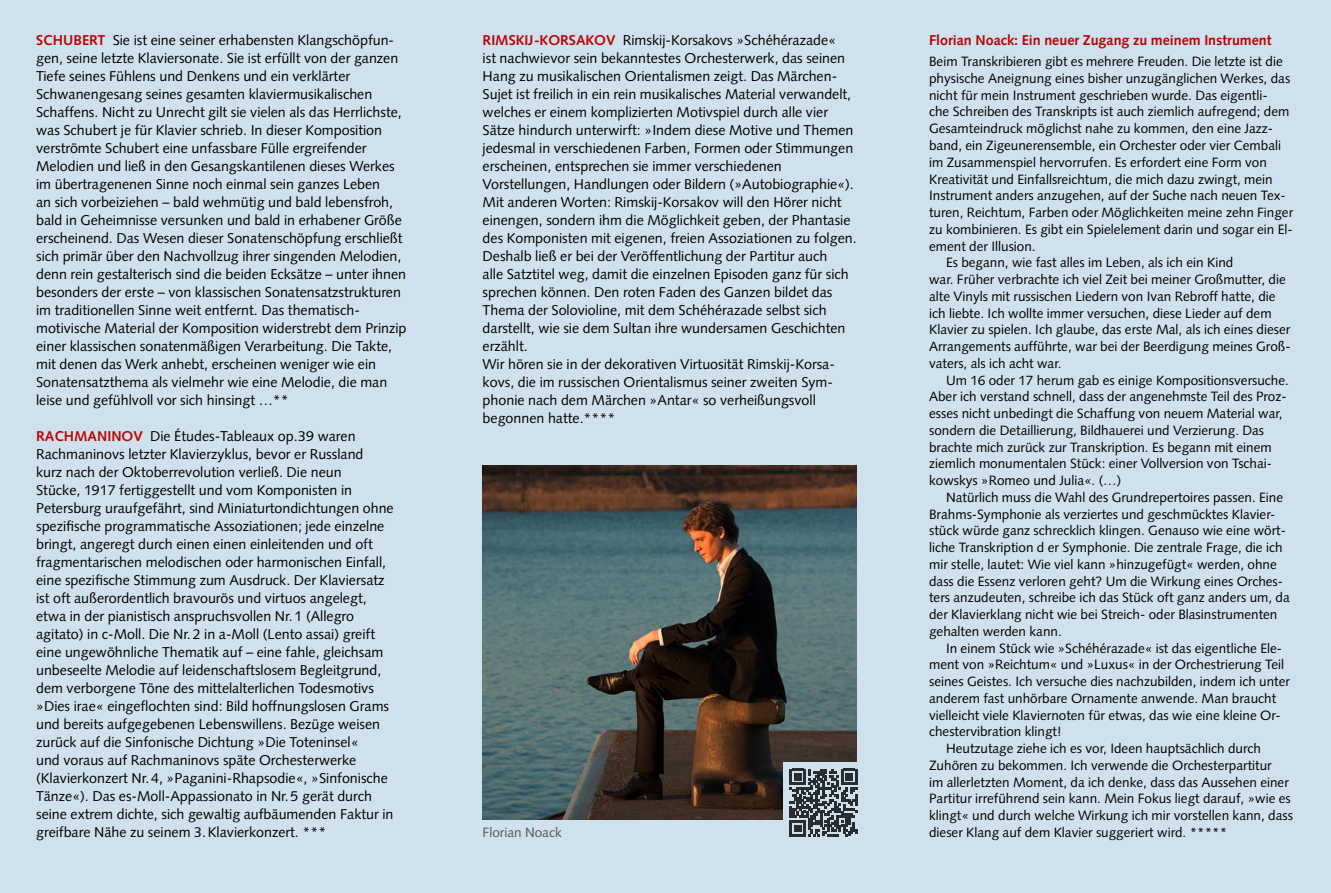
<style>
.page{position:relative;width:1331px;height:893px;background:#cfe1ec}
.page>*{position:absolute;margin:0;border:0;box-sizing:border-box;transform-origin:0 0}
.t1{font:14.25px/18px "Syntax LT Std";color:#000}
.t2{font:700 14.25px "Syntax LT Std";color:#b90404}
.t3{font:13.5px "Syntax LT Std";color:#000}
.t4{font:13.5px "Syntax LT Std";color:#555756}
.s1{font-weight:700;color:#b90404}
</style>
<div class="page">
<img style="left:483px;top:465px;width:374px;height:354px">
<div style="left:783px;top:762px;width:81px;height:81px;background:#cfe1ec"></div>
<svg style="left:790px;top:769px;width:67px;height:67px"></svg>
<p class="t1" style="left:36px;top:31px;width:372px"><span class="s1">SCHUBERT</span> Sie ist eine seiner erhabensten Klangschöpfun&shy;gen, seine letzte Klaviersonate. Sie ist erfüllt von der ganzen Tiefe seines Fühlens und Denkens und ein verklärter Schwanengesang seines gesamten klaviermusikalischen Schaffens. Nicht zu Unrecht gilt sie vielen als das Herrlichste, was Schubert je für Klavier schrieb. In dieser Komposition verströmte Schubert eine unfassbare Fülle ergreifender Melodien und ließ in den Gesangskantilenen dieses Werkes im übertragenenen Sinne noch einmal sein ganzes Leben<br>an sich vorbeiziehen – bald wehmütig und bald lebensfroh, bald in Geheimnisse versunken und bald in erhabener Größe erscheinend. Das Wesen dieser Sonatenschöpfung erschließt sich primär über den Nachvollzug ihrer singenden Melodien, denn rein gestalterisch sind die beiden Ecksätze – unter ihnen besonders der erste – von klassischen Sonatensatzstrukturen im traditionellen Sinne weit entfernt. Das thematisch&shy;motivische Material der Komposition widerstrebt dem Prinzip einer klassischen sonatenmäßigen Verarbeitung. Die Takte, mit denen das Werk anhebt, erscheinen weniger wie ein Sonatensatzthema als vielmehr wie eine Melodie, die man leise und gefühlvoll vor sich hinsingt …**</p>
<p class="t1" style="left:36px;top:427px;width:359px"><span class="s1">RACHMANINOV</span> Die Études-Tableaux op.39 waren Rachmaninovs letzter Klavierzyklus, bevor er Russland<br>kurz nach der Oktoberrevolution verließ. Die neun<br>Stücke, 1917 fertiggestellt und vom Komponisten in Petersburg uraufgefährt, sind Miniaturtondichtungen ohne spezifische programmatische Assoziationen; jede einzelne bringt, angeregt durch einen einen einleitenden und oft fragmentarischen melodischen oder harmonischen Einfall, eine spezifische Stimmung zum Ausdruck. Der Klaviersatz ist oft außerordentlich bravourös und virtuos angelegt, etwa in der pianistisch anspruchsvollen Nr.1 (Allegro agitato) in c-Moll. Die Nr.2 in a-Moll (Lento assai) greift eine ungewöhnliche Thematik auf – eine fahle, gleichsam unbeseelte Melodie auf leidenschaftslosem Begleitgrund, dem verborgene Töne des mittelalterlichen Todesmotivs »Dies irae« eingeflochten sind: Bild hoffnungslosen Grams und bereits aufgegebenen Lebenswillens. Bezüge weisen zurück auf die Sinfonische Dichtung »Die Toteninsel«<br>und voraus auf Rachmaninovs späte Orchesterwerke (Klavierkonzert Nr.4, »Paganini-Rhapsodie«, »Sinfonische Tänze«). Das es-Moll-Appassionato in Nr.5 gerät durch seine extrem dichte, sich gewaltig aufbäumenden Faktur in greifbare Nähe zu seinem 3.Klavierkonzert. ***</p>
<p class="t1" style="left:483px;top:31px;width:376px"><span class="s1">RIMSKIJ-KORSAKOV</span> Rimskij-Korsakovs »Schéhérazade«<br>ist nachwievor sein bekanntestes Orchesterwerk, das seinen Hang zu musikalischen Orientalismen zeigt. Das Märchen-Sujet ist freilich in ein rein musikalisches Material verwandelt, welches er einem komplizierten Motivspiel durch alle vier Sätze hindurch unterwirft: »Indem diese Motive und Themen jedesmal in verschiedenen Farben, Formen oder Stimmungen erscheinen, entsprechen sie immer verschiedenen Vorstellungen, Handlungen oder Bildern (»Autobiographie«).<br>Mit anderen Worten: Rimskij-Korsakov will den Hörer nicht einengen, sondern ihm die Möglichkeit geben, der Phantasie des Komponisten mit eigenen, freien Assoziationen zu folgen.<br>Deshalb ließ er bei der Veröffentlichung der Partitur auch<br>alle Satztitel weg, damit die einzelnen Episoden ganz für sich sprechen können. Den roten Faden des Ganzen bildet das Thema der Solovioline, mit dem Schéhérazade selbst sich darstellt, wie sie dem Sultan ihre wundersamen Geschichten erzählt.<br>Wir hören sie in der dekorativen Virtuosität Rimskij-Korsa&shy;kovs, die im russischen Orientalismus seiner zweiten Sym&shy;phonie nach dem Märchen »Antar« so verheißungsvoll begonnen hatte.****</p>
<p class="t4" style="left:483px;top:824px;width:81px">Florian Noack</p>
<p class="t2" style="left:929px;top:32px;width:344px">Florian Noack: Ein neuer Zugang zu meinem Instrument</p>
<p class="t3" style="left:929px;top:54px;width:355px">Beim Transkribieren gibt es mehrere Freuden. Die letzte ist die</p>
<p class="t3" style="left:929px;top:70px;width:363px">physische Aneignung eines bisher unzugänglichen Werkes, das</p>
<p class="t3" style="left:929px;top:87px;width:340px">nicht für mein Instrument geschrieben wurde. Das eigentli-</p>
<p class="t3" style="left:929px;top:104px;width:362px">che Schreiben des Transkripts ist auch ziemlich aufregend; dem</p>
<p class="t3" style="left:929px;top:121px;width:345px">Gesamteindruck möglichst nahe zu kommen, den eine Jazz-</p>
<p class="t3" style="left:929px;top:137px;width:353px">band, ein Zigeunerensemble, ein Orchester oder vier Cembali</p>
<p class="t3" style="left:929px;top:154px;width:339px">im Zusammenspiel hervorrufen. Es erfordert eine Form von</p>
<p class="t3" style="left:929px;top:171px;width:345px">Kreativität und Einfallsreichtum, die mich dazu zwingt, mein</p>
<p class="t3" style="left:929px;top:188px;width:358px">Instrument anders anzugehen, auf der Suche nach neuen Tex-</p>
<p class="t3" style="left:929px;top:204px;width:366px">turen, Reichtum, Farben oder Möglichkeiten meine zehn Finger</p>
<p class="t3" style="left:929px;top:221px;width:365px">zu kombinieren. Es gibt ein Spielelement darin und sogar ein El-</p>
<p class="t3" style="left:929px;top:238px;width:108px">ement der Illusion.</p>
<p class="t3" style="left:946px;top:255px;width:289px">Es begann, wie fast alles im Leben, als ich ein Kind</p>
<p class="t3" style="left:929px;top:271px;width:358px">war. Früher verbrachte ich viel Zeit bei meiner Großmutter, die</p>
<p class="t3" style="left:929px;top:288px;width:348px">alte Vinyls mit russischen Liedern von Ivan Rebroff hatte, die</p>
<p class="t3" style="left:929px;top:305px;width:344px">ich liebte. Ich wollte immer versuchen, diese Lieder auf dem</p>
<p class="t3" style="left:929px;top:322px;width:363px">Klavier zu spielen. Ich glaube, das erste Mal, als ich eines dieser</p>
<p class="t3" style="left:929px;top:338px;width:363px">Arrangements aufführte, war bei der Beerdigung meines Groß-</p>
<p class="t3" style="left:929px;top:355px;width:134px">vaters, als ich acht war.</p>
<p class="t3" style="left:946px;top:372px;width:344px">Um 16 oder 17 herum gab es einige Kompositionsversuche.</p>
<p class="t3" style="left:929px;top:389px;width:359px">Aber ich verstand schnell, dass der angenehmste Teil des Proz-</p>
<p class="t3" style="left:929px;top:405px;width:355px">esses nicht unbedingt die Schaffung von neuem Material war,</p>
<p class="t3" style="left:929px;top:422px;width:337px">sondern die Detaillierung, Bildhauerei und Verzierung. Das</p>
<p class="t3" style="left:929px;top:439px;width:344px">brachte mich zurück zur Transkription. Es begann mit einem</p>
<p class="t3" style="left:929px;top:456px;width:344px">ziemlich monumentalen Stück: einer Vollversion von Tschai-</p>
<p class="t3" style="left:929px;top:472px;width:194px">kowskys »Romeo und Julia«. (…)</p>
<p class="t3" style="left:946px;top:489px;width:339px">Natürlich muss die Wahl des Grundrepertoires passen. Eine</p>
<p class="t3" style="left:929px;top:506px;width:348px">Brahms-Symphonie als verziertes und geschmücktes Klavier-</p>
<p class="t3" style="left:929px;top:523px;width:356px">stück würde ganz schrecklich klingen. Genauso wie eine wört-</p>
<p class="t3" style="left:929px;top:539px;width:355px">liche Transkription d er Symphonie. Die zentrale Frage, die ich</p>
<p class="t3" style="left:929px;top:556px;width:349px">mir stelle, lautet: Wie viel kann »hinzugefügt« werden, ohne</p>
<p class="t3" style="left:929px;top:573px;width:355px">dass die Essenz verloren geht? Um die Wirkung eines Orches-</p>
<p class="t3" style="left:929px;top:590px;width:362px">ters anzudeuten, schreibe ich das Stück oft ganz anders um, da</p>
<p class="t3" style="left:929px;top:606px;width:350px">der Klavierklang nicht wie bei Streich- oder Blasinstrumenten</p>
<p class="t3" style="left:929px;top:623px;width:134px">gehalten werden kann.</p>
<p class="t3" style="left:946px;top:640px;width:338px">In einem Stück wie »Schéhérazade« ist das eigentliche Ele-</p>
<p class="t3" style="left:929px;top:657px;width:356px">ment von »Reichtum« und »Luxus« in der Orchestrierung Teil</p>
<p class="t3" style="left:929px;top:673px;width:362px">seines Geistes. Ich versuche dies nachzubilden, indem ich unter</p>
<p class="t3" style="left:929px;top:690px;width:349px">anderem fast unhörbare Ornamente anwende. Man braucht</p>
<p class="t3" style="left:929px;top:707px;width:353px">vielleicht viele Klaviernoten für etwas, das wie eine kleine Or-</p>
<p class="t3" style="left:929px;top:724px;width:134px">chestervibration klingt!</p>
<p class="t3" style="left:946px;top:740px;width:316px">Heutzutage ziehe ich es vor, Ideen hauptsächlich durch</p>
<p class="t3" style="left:929px;top:757px;width:344px">Zuhören zu bekommen. Ich verwende die Orchesterpartitur</p>
<p class="t3" style="left:929px;top:774px;width:361px">im allerletzten Moment, da ich denke, dass das Aussehen einer</p>
<p class="t3" style="left:929px;top:791px;width:363px">Partitur irreführend sein kann. Mein Fokus liegt darauf, »wie es</p>
<p class="t3" style="left:929px;top:807px;width:365px">klingt« und durch welche Wirkung ich mir vorstellen kann, dass</p>
<p class="t3" style="left:929px;top:824px;width:300px">dieser Klang auf dem Klavier suggeriert wird. *****</p>
</div>
